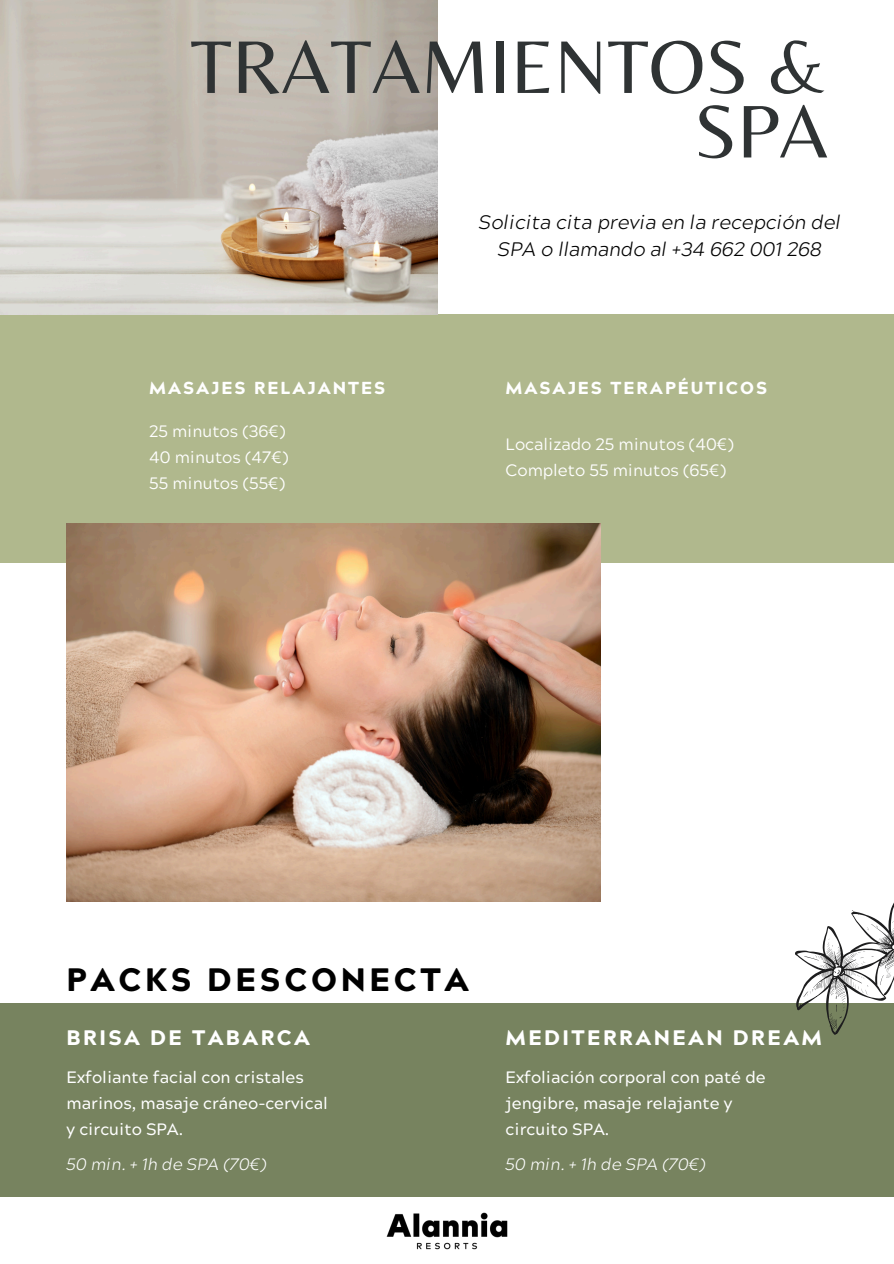
<style>
.page{position:relative;width:894px;height:1264px;background:#fff}
.page>*{position:absolute;margin:0;border:0;box-sizing:border-box;transform-origin:0 0}
.t1{font:77.55px/64.5px "Belleza";color:#2f3334;text-align:right}
.t2{font:900 32.4px "Acherus Grotesque";letter-spacing:.115em;color:#000}
.t3{font:900 21px "Acherus Grotesque";letter-spacing:.115em;color:#fff}
.t4{font:italic 300 19.5px/27px "Acherus Grotesque";color:#000;text-align:center}
.t5{font:900 17.4px "Acherus Grotesque";letter-spacing:.115em;color:#fff}
.t6{font:500 16.5px/26px "Acherus Grotesque";color:#fff}
.t7{font:16.5px "Acherus Grotesque";color:#fff}
.t8{font:italic 300 16.5px "Acherus Grotesque";color:#fff}
</style>
<div class="page">
<div style="left:0;top:314px;width:893px;height:248px;background:#b0b88d"></div>
<img style="left:67px;top:524px;width:533px;height:377px">
<img style="left:0;top:0;width:437px;height:314px">
<div style="left:0;top:1003px;width:893px;height:193px;background:#77835f"></div>
<img style="left:386px;top:1212px;width:122px;height:38px">
<svg style="left:795px;top:904px;width:98px;height:131px"></svg>
<p class="t1" style="left:190px;top:33px;width:639px">TRATAMIENTOS &amp;<br>SPA</p>
<h1 class="t5" style="left:149px;top:377px;width:238px">MASAJES RELAJANTES</h1>
<h4 class="t7" style="left:149px;top:420px;width:137px">25 minutos (36€)</h4>
<h5 class="t7" style="left:149px;top:446px;width:140px">40 minutos (47€)</h5>
<p class="t7" style="left:149px;top:472px;width:137px">55 minutos (55€)</p>
<p class="t4" style="left:479px;top:209px;width:363px">Solicita cita previa en la recepción del<br>SPA o llamando al +34 662 001 268</p>
<h5 class="t5" style="left:505px;top:377px;width:263px">MASAJES TERAPÉUTICOS</h5>
<p class="t7" style="left:505px;top:433px;width:229px">Localizado 25 minutos (40€)</p>
<p class="t7" style="left:505px;top:459px;width:222px">Completo 55 minutos (65€)</p>
<p class="t2" style="left:67px;top:958px;width:404px">PACKS DESCONECTA</p>
<p class="t3" style="left:67px;top:1024px;width:245px">BRISA DE TABARCA</p>
<h2 class="t3" style="left:505px;top:1024px;width:318px">MEDITERRANEAN DREAM</h2>
<h3 class="t6" style="left:67px;top:1064px;width:262px">Exfoliante facial con cristales marinos, masaje cráneo-cervical y circuito SPA.</h3>
<h6 class="t6" style="left:505px;top:1064px;width:261px">Exfoliación corporal con paté de jengibre, masaje relajante y circuito SPA.</h6>
<p class="t8" style="left:67px;top:1153px;width:201px">50 min. + 1h de SPA (70€)</p>
<p class="t8" style="left:505px;top:1153px;width:201px">50 min. + 1h de SPA (70€)</p>
</div>
